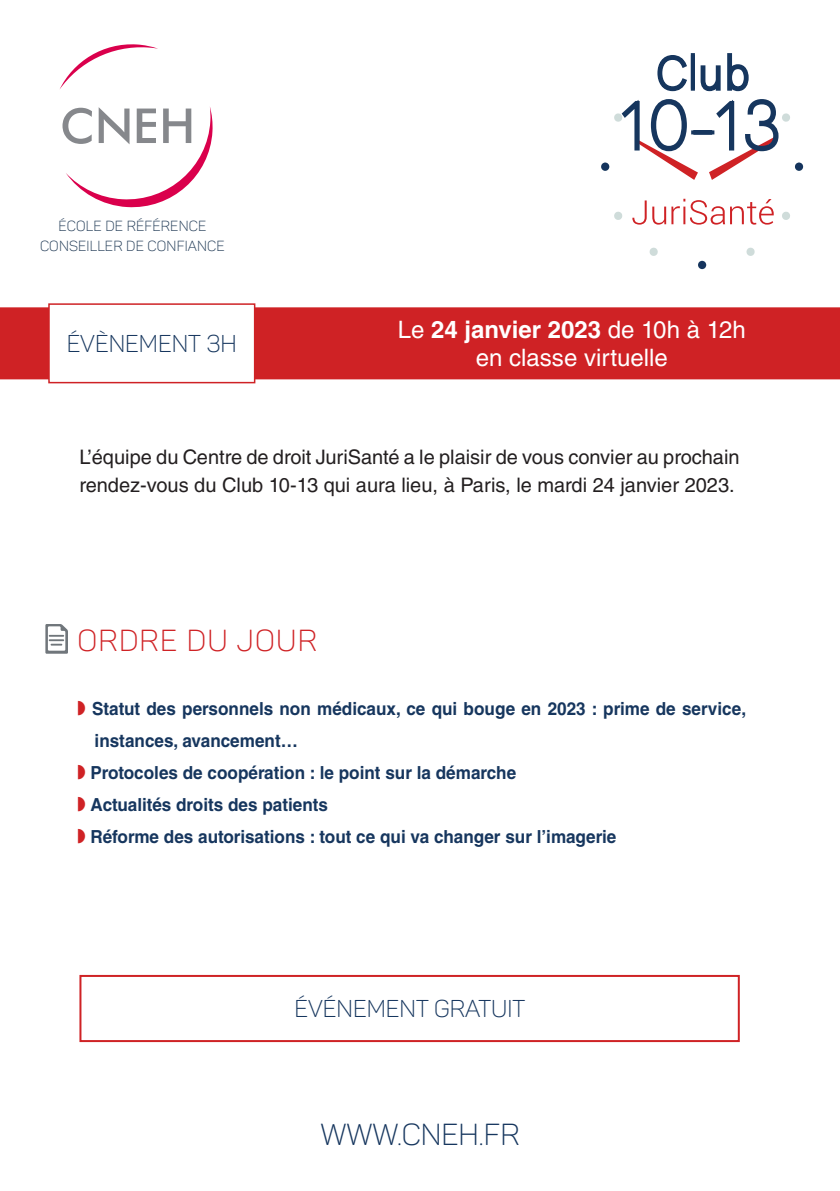
<style>
.page{position:relative;width:840px;height:1191px;background:#fff}
.page>*{position:absolute;margin:0;border:0;box-sizing:border-box;transform-origin:0 0}
.t1{font:30px "Panton Light Caps";color:#16365e}
.t2{font:30px "Panton Light Caps";letter-spacing:.04em;color:#cf2225}
.t3{font:24px "Panton Light Caps";color:#16365e}
.t4{font:700 24px "Helvetica LT Std";color:#fff}
.t5{font:24px "Helvetica LT Std";color:#fff}
.t6{font:20px/28px "Helvetica LT Std";color:#231f20}
.t7{font:700 18px/32px "Helvetica LT Std";color:#16365e;scale:.95 1}
.t8{font:14.4px/20.2px "Panton Light Caps";letter-spacing:.01em;color:#1c3652;text-align:center}
.s1{font-weight:400}
</style>
<div class="page">
<div style="left:0;top:307px;width:839px;height:72px;background:#cf2225"></div>
<svg style="left:601px;top:53px;width:201px;height:216px"></svg>
<div style="left:49px;top:304px;width:205px;height:78px;background:#fff"></div>
<div style="left:48px;top:303px;width:207px;height:80px;border:2px solid #cf2225"></div>
<svg style="left:60px;top:44px;width:98px;height:45px"></svg>
<svg style="left:62px;top:107px;width:151px;height:101px"></svg>
<div style="left:79px;top:975px;width:660px;height:67px;border:2px solid #cf2225"></div>
<svg style="left:45px;top:624px;width:23px;height:29px"></svg>
<p class="t8" style="left:40px;top:216px;width:186px">ÉCOLE DE RÉFÉRENCE<br>CONSEILLER DE CONFIANCE</p>
<p class="t3" style="left:67px;top:329px;width:171px">ÉVÈNEMENT 3H</p>
<p class="t4" style="left:397px;top:314px;width:349px"><span class="s1">Le</span> 24 janvier 2023 <span class="s1">de 10h à 12h</span></p>
<p class="t5" style="left:475px;top:343px;width:193px">en classe virtuelle</p>
<p class="t6" style="left:79px;top:443px;width:661px">L’équipe du Centre de droit JuriSanté a le plaisir de vous convier au prochain rendez-vous du Club 10-13 qui aura lieu, à Paris, le mardi 24 janvier 2023.</p>
<p class="t2" style="left:77px;top:622px;width:241px">ORDRE DU JOUR</p>
<p class="t7" style="left:92px;top:692px;width:689px">Statut des personnels non médicaux, ce qui bouge en 2023 : prime de service, instances, avancement…</p>
<p class="t7" style="left:91px;top:756px;width:449px">Protocoles de coopération : le point sur la démarche</p>
<p class="t7" style="left:91px;top:788px;width:251px">Actualités droits des patients</p>
<p class="t7" style="left:91px;top:820px;width:554px">Réforme des autorisations : tout ce qui va changer sur l’imagerie</p>
<p class="t3" style="left:294px;top:994px;width:232px">ÉVÉNEMENT GRATUIT</p>
<p class="t1" style="left:320px;top:1116px;width:201px">WWW.CNEH.FR</p>
</div>
